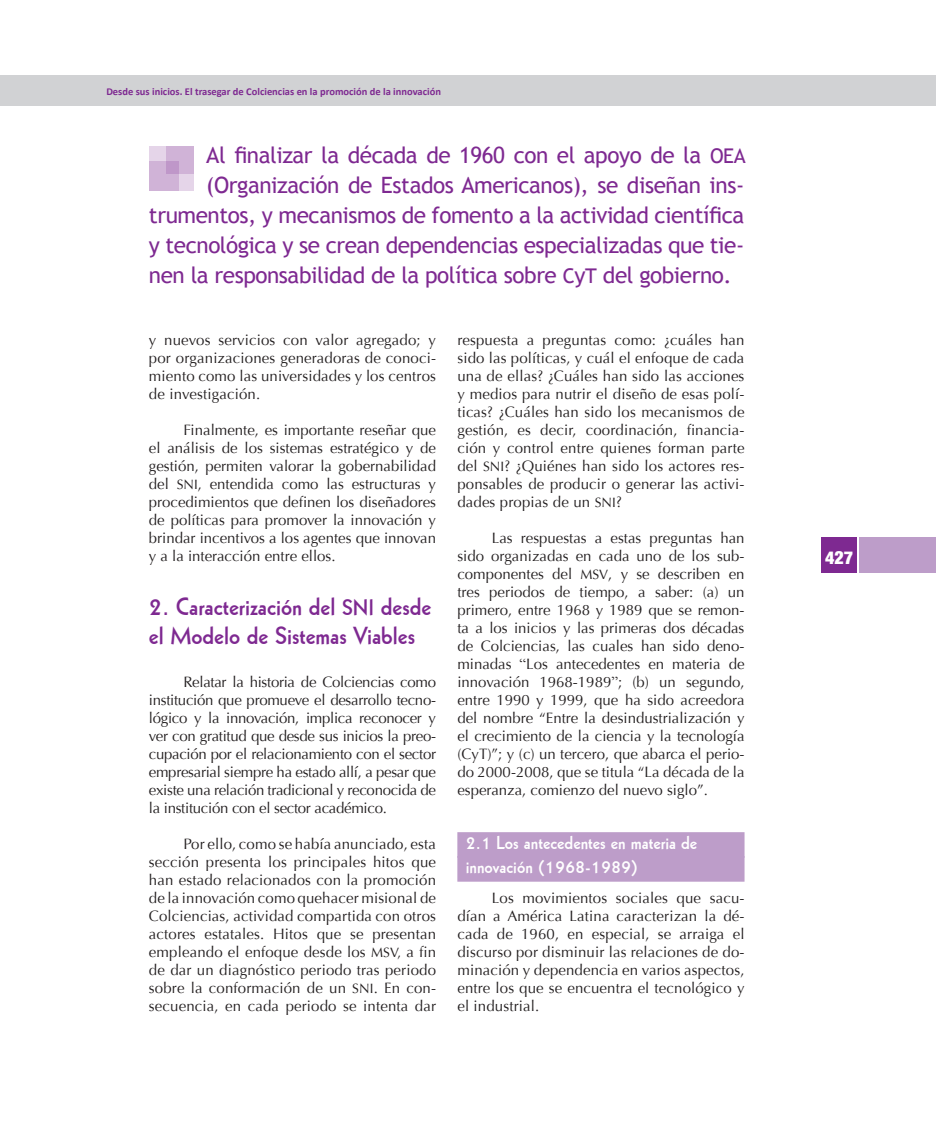
<style>
.page{position:relative;width:936px;height:1127px;background:#fff}
.page>*{position:absolute;margin:0;border:0;box-sizing:border-box;transform-origin:0 0}
.t1{font:24px/28.8px "Geometric 231 BT Bold C";color:#7e2991}
.t2{font:22.5px "Trebuchet MS";letter-spacing:-.02em;color:#7e2991}
.t3{font:18px/24px "Geometric 231 BT Bold C";color:#fff}
.t4{font:900 condensed 18px "Helvetica Neue";color:#fff}
.t5{font:15px/18px "Optima";letter-spacing:.01em;color:#231f20;text-align:justify}
.t6{font:700 10.5px "Calibri";color:#7e2991}
.s1{font-size:20.25px}
.s2{font-size:13.5px}
.s3{font-size:21.6px}
.s4{font-family:"Times New Roman"}
</style>
<div class="page">
<div style="left:821px;top:537px;width:36px;height:36px;background:#7e2991"></div>
<div style="left:859px;top:537px;width:76px;height:36px;background:#bd9dc9"></div>
<div style="left:0;top:75px;width:935px;height:30px;background:#d1d2d4"></div>
<div style="left:457px;top:832px;width:287px;height:26px;background:#bd9dc9"></div>
<div style="left:457px;top:856px;width:287px;height:26px;background:#bd9dc9"></div>
<div style="left:149px;top:146px;width:44px;height:45px;background:#e5d5e9"></div>
<div style="left:166px;top:146px;width:28px;height:28px;background:#d0b3d7"></div>
<svg style="left:149px;top:161px;width:29px;height:30px"></svg>
<p class="t6" style="left:106px;top:84px;width:336px">Desde sus inicios. El trasegar de Colciencias en la promoción de la innovación</p>
<h2 class="t2" style="left:206px;top:141px;width:541px">Al finalizar la década de 1960 con el apoyo de la <span class="s1">OEA</span></h2>
<h2 class="t2" style="left:206px;top:171px;width:539px">(Organización de Estados Americanos), se diseñan ins-</h2>
<h2 class="t2" style="left:149px;top:201px;width:597px">trumentos, y mecanismos de fomento a la actividad científica</h2>
<h2 class="t2" style="left:149px;top:231px;width:597px">y tecnológica y se crean dependencias especializadas que tie-</h2>
<h2 class="t2" style="left:149px;top:261px;width:584px">nen la responsabilidad de la política sobre <span class="s1">C</span>y<span class="s1">T</span> del gobierno.</h2>
<p class="t5" style="left:149px;top:331px;width:289px">y nuevos servicios con valor agregado; y por organizaciones generadoras de conoci&shy;miento como las universidades y los centros de investigación.</p>
<p class="t5" style="left:149px;top:421px;width:289px;text-indent:35px">Finalmente, es importante reseñar que el análisis de los sistemas estratégico y de gestión, permiten valorar la gobernabilidad del <span class="s2">sni</span>, entendida como las estructuras y procedimientos que definen los diseñadores de políticas para promover la innovación y brindar incentivos a los agentes que innovan y a la interacción entre ellos.</p>
<h1 class="t1" style="left:149px;top:592px;width:284px">2. Caracterización del <span class="s3">SNI</span> desde el Modelo de Sistemas Viables</h1>
<p class="t5" style="left:149px;top:673px;width:289px;text-indent:34px">Relatar la historia de Colciencias como institución que promueve el desarrollo tecno&shy;lógico y la innovación, implica reconocer y ver con gratitud que desde sus inicios la preo&shy;cupación por el relacionamiento con el sector empresarial siempre ha estado allí, a pesar que existe una relación tradicional y reconocida de la institución con el sector académico.</p>
<p class="t5" style="left:149px;top:835px;width:289px;text-indent:34px">Por ello, como se había anunciado, esta sección presenta los principales hitos que han estado relacionados con la promoción de la innovación como quehacer misional de Colciencias, actividad compartida con otros actores estatales. Hitos que se presentan empleando el enfoque desde los <span class="s2">msv</span></p>
<p class="t5" style="left:149px;top:943px;width:289px;text-indent:248px"><span class="s2">,</span> a fin de dar un diagnóstico periodo tras periodo sobre la conformación de un <span class="s2">sni</span> . En con&shy;secuencia, en cada periodo se intenta dar</p>
<p class="t5" style="left:457px;top:331px;width:289px">respuesta a preguntas como: ¿cuáles han sido las políticas, y cuál el enfoque de cada una de ellas? ¿Cuáles han sido las acciones y medios para nutrir el diseño de esas polí&shy;ticas? ¿Cuáles han sido los mecanismos de gestión, es decir, coordinación, financia&shy;ción y control entre quienes forman parte del <span class="s2">sni</span> ? ¿Quiénes han sido los actores res&shy;ponsables de producir o generar las activi&shy;dades propias de un <span class="s2">sni</span> ?</p>
<p class="t5" style="left:457px;top:529px;width:289px;text-indent:34px">Las respuestas a estas preguntas han sido organizadas en cada uno de los sub&shy;componentes del <span class="s2">msv</span></p>
<p class="t5" style="left:457px;top:565px;width:289px;text-indent:151px">, y se describen en tres periodos de tiempo, a saber: (a) un primero, entre 1968 y 1989 que se remon&shy;ta a los inicios y las primeras dos décadas de Colciencias, las cuales han sido deno&shy;minadas <span class="s4">“</span>Los antecedentes en materia de innovación 1968-1989<span class="s4">”</span>; (b) un segundo, entre 1990 y 1999, que ha sido acreedora del nombre “Entre la desindustrialización y el crecimiento de la ciencia y la tecnología (CyT)”; y (c) un tercero, que abarca el perio&shy;do 2000-2008, que se titula “La década de la esperanza, comienzo del nuevo siglo”.</p>
<p class="t3" style="left:466px;top:830px;width:233px">2.1 Los antecedentes en materia de innovación (1968-1989)</p>
<p class="t5" style="left:457px;top:889px;width:289px;text-indent:34px">Los movimientos sociales que sacu&shy;dían a América Latina caracterizan la dé&shy;cada de 1960, en especial, se arraiga el discurso por disminuir las relaciones de do&shy;minación y dependencia en varios aspectos, entre los que se encuentra el tecnológico y el industrial.</p>
<p class="t4" style="left:825px;top:546px;width:30px">427</p>
</div>
